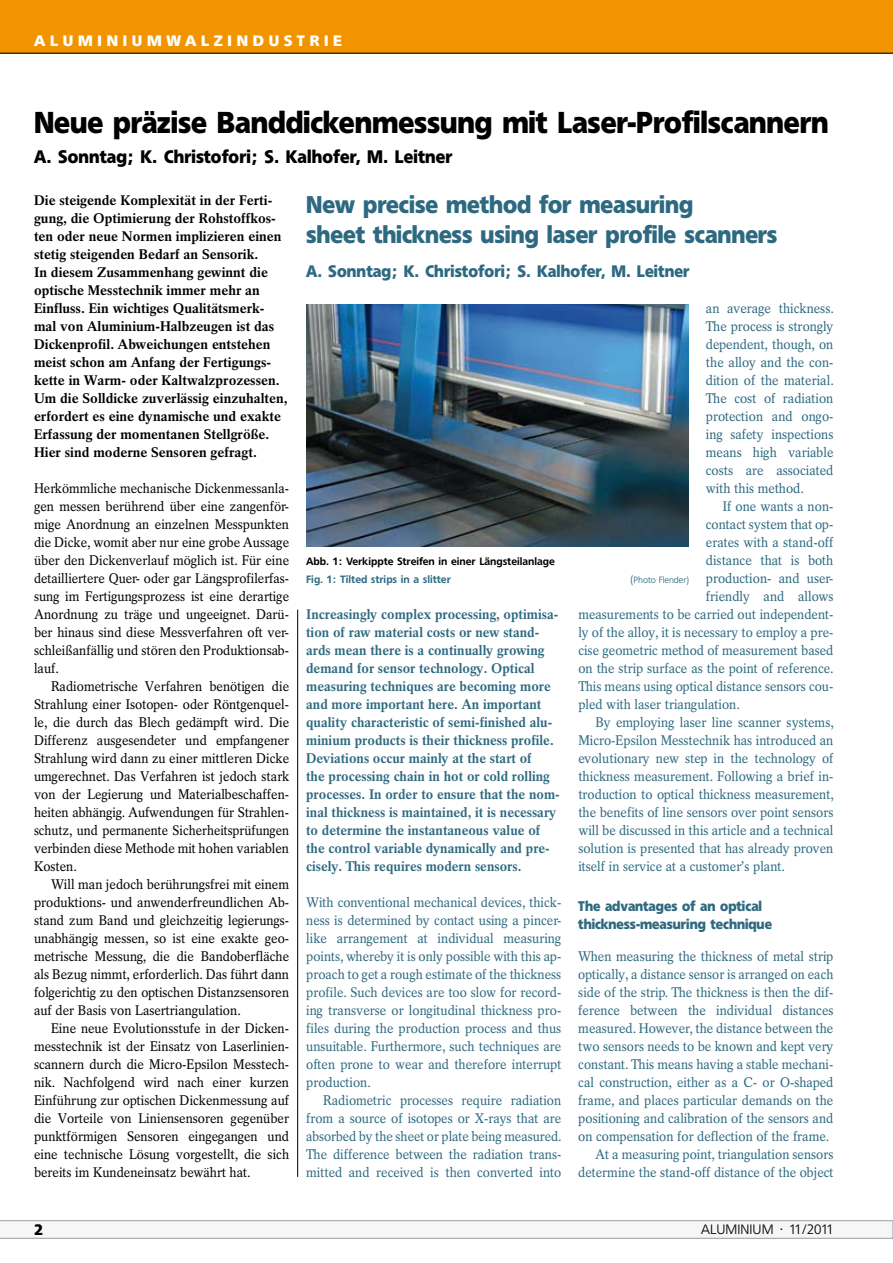
<style>
.page{position:relative;width:893px;height:1263px;background:#fff}
.page>*{position:absolute;margin:0;border:0;box-sizing:border-box;transform-origin:0 0}
.t1{font:700 30px "Freeborn SB";letter-spacing:-.005em;color:#000;scale:.9 1}
.t2{font:700 24px/30px "Freeborn SB";color:#2d6980;scale:.9 1}
.t3{font:700 18px "Freeborn SB";letter-spacing:.01em;color:#000;scale:.9 1}
.t4{font:700 16.5px "Freeborn SB";letter-spacing:.01em;color:#2d6980;scale:.9 1}
.t5{font:700 15px "Freeborn SB";letter-spacing:.315em;color:#fff}
.t6{font:700 15px "Freeborn SB";color:#000}
.t7{font:13.8px/18px "Rotation LT Std";color:#2d6980;text-align:justify;scale:.93 1}
.t8{font:13.8px/18px "Rotation LT Std";color:#000;text-align:justify;scale:.93 1}
.t9{font:700 13.8px/18px "Rotation LT Std";color:#2d6980}
.t10{font:700 13.8px/18px "Rotation LT Std";color:#000}
.t11{font:13.8px/18px "Rotation LT Std";color:#000;text-align:justify;scale:.92 1}
.t12{font:700 13.8px/18px "Freeborn SB";color:#2d6980;scale:.9 1}
.t13{font:300 13.5px "Freeborn SB";color:#000}
.t14{font:500 10.5px "Freeborn SB";color:#000}
.t15{font:500 10.5px "Freeborn SB";color:#2d6980}
.t16{font:300 9px "Freeborn SB";color:#2d6980}
.s1{font-size:10.5px}
</style>
<div class="page">
<div style="left:0;top:0;width:893px;height:53px;background:#f29400"></div>
<hr style="left:0;top:53px;width:893px;height:1px;background:#000">
<svg style="left:0;top:1220px;width:893px;height:18px"></svg>
<img style="left:306px;top:304px;width:383px;height:243px">
<hr style="left:297px;top:610px;width:1px;height:567px;background:#000">
<p class="t5" style="left:34px;top:32px;width:310px">ALUMINIUMWALZINDUSTRIE</p>
<h1 class="t1" style="left:34px;top:105px;width:884px">Neue präzise Banddickenmessung mit Laser-Profilscannern</h1>
<h3 class="t3" style="left:34px;top:146px;width:466px">A. Sonntag; K. Christofori; S. Kalhofer, M. Leitner</h3>
<p class="t10" style="left:34px;top:191px;width:255px">Die steigende Komplexität in der Ferti&shy;gung, die Optimierung der Rohstoffkos&shy;ten oder neue Normen implizieren einen stetig steigenden Bedarf an Sensorik.<br>In diesem Zusammenhang gewinnt die optische Messtechnik immer mehr an Einfluss. Ein wichtiges Qualitätsmerk&shy;mal von Aluminium-Halbzeugen ist das Dickenprofil. Abweichungen entstehen meist schon am Anfang der Fertigungs&shy;kette in Warm- oder Kaltwalzprozessen.<br>Um die Solldicke zuverlässig einzuhalten, erfordert es eine dynamische und exakte Erfassung der momentanen Stellgröße.<br>Hier sind moderne Sensoren gefragt.</p>
<p class="t11" style="left:34px;top:479px;width:279px">Herkömmliche mechanische Dickenmessanla&shy;gen messen berührend über eine zangenför&shy;mige Anordnung an einzelnen Messpunkten die Dicke, womit aber nur eine grobe Aussage über den Dickenverlauf möglich ist. Für eine detailliertere Quer- oder gar Längsprofilerfas&shy;sung im Fertigungsprozess ist eine derartige Anordnung zu träge und ungeeignet. Darü&shy;ber hinaus sind diese Messverfahren oft ver&shy;schleißanfällig und stören den Produktionsab&shy;lauf.</p>
<p class="t8" style="left:34px;top:677px;width:276px;text-indent:17px">Radiometrische Verfahren benötigen die Strahlung einer Isotopen- oder Röntgenquel&shy;le, die durch das Blech gedämpft wird. Die Differenz ausgesendeter und empfangener Strahlung wird dann zu einer mittleren Dicke umgerechnet. Das Verfahren ist jedoch stark von der Legierung und Materialbeschaffen&shy;heiten abhängig. Aufwendungen für Strahlen&shy;schutz, und permanente Sicherheitsprüfungen verbinden diese Methode mit hohen variablen Kosten.</p>
<p class="t8" style="left:34px;top:875px;width:276px;text-indent:17px">Will man jedoch berührungsfrei mit einem produktions- und anwenderfreundlichen Ab&shy;stand zum Band und gleichzeitig legierungs&shy;unabhängig messen, so ist eine exakte geo&shy;metrische Messung, die die Bandoberfläche als Bezug nimmt, erforderlich. Das führt dann folgerichtig zu den optischen Distanzsensoren auf der Basis von Lasertriangulation.</p>
<p class="t8" style="left:34px;top:1019px;width:276px;text-indent:17px">Eine neue Evolutionsstufe in der Dicken&shy;messtechnik ist der Einsatz von Laserlinien&shy;scannern durch die Micro-Epsilon Messtech&shy;nik. Nachfolgend wird nach einer kurzen Einführung zur optischen Dickenmessung auf die Vorteile von Liniensensoren gegenüber punktförmigen Sensoren eingegangen und eine technische Lösung vorgestellt, die sich bereits im Kundeneinsatz bewährt hat.</p>
<h2 class="t2" style="left:306px;top:189px;width:525px">New precise method for measuring<br>sheet thickness using laser profile scanners</h2>
<p class="t4" style="left:306px;top:261px;width:428px">A. Sonntag; K. Christofori; S. Kalhofer, M. Leitner</p>
<p class="t7" style="left:706px;top:299px;width:139px">an average thickness.<br>The process is strongly dependent, though, on the alloy and the con&shy;dition of the material.<br>The cost of radiation protection and ongo&shy;ing safety inspections means high variable costs are associated with this method.</p>
<p class="t7" style="left:723px;top:497px;width:120px">If one wants a non-</p>
<p class="t7" style="left:706px;top:515px;width:139px">contact system that op-</p>
<p class="t7" style="left:706px;top:533px;width:139px">erates with a stand-off</p>
<p class="t7" style="left:706px;top:551px;width:139px">distance that is both</p>
<p class="t7" style="left:706px;top:569px;width:139px">production- and user-</p>
<p class="t7" style="left:706px;top:587px;width:139px">friendly and allows</p>
<p class="t7" style="left:578px;top:605px;width:276px">measurements to be carried out independent-</p>
<p class="t7" style="left:578px;top:623px;width:276px">ly of the alloy, it is necessary to employ a pre-</p>
<p class="t7" style="left:578px;top:641px;width:276px">cise geometric method of measurement based</p>
<p class="t7" style="left:578px;top:659px;width:276px">on the strip surface as the point of reference.</p>
<p class="t7" style="left:578px;top:677px;width:276px">This means using optical distance sensors cou-</p>
<p class="t7" style="left:578px;top:695px;width:175px">pled with laser triangulation.</p>
<p class="t7" style="left:595px;top:713px;width:258px">By employing laser line scanner systems,</p>
<p class="t7" style="left:578px;top:731px;width:276px">Micro-Epsilon Messtechnik has introduced an</p>
<p class="t7" style="left:578px;top:749px;width:276px">evolutionary new step in the technology of</p>
<p class="t7" style="left:578px;top:767px;width:276px">thickness measurement. Following a brief in-</p>
<p class="t7" style="left:578px;top:785px;width:276px">troduction to optical thickness measurement,</p>
<p class="t7" style="left:578px;top:803px;width:276px">the benefits of line sensors over point sensors</p>
<p class="t7" style="left:578px;top:821px;width:276px">will be discussed in this article and a technical</p>
<p class="t7" style="left:578px;top:839px;width:276px">solution is presented that has already proven</p>
<p class="t7" style="left:578px;top:857px;width:224px">itself in service at a customer’s plant.</p>
<p class="t12" style="left:578px;top:897px;width:217px">The advantages of an optical thickness-measuring technique</p>
<p class="t7" style="left:578px;top:947px;width:276px;text-align:right">When measuring the thickness of metal strip optically, a distance sensor is arranged on each side of the strip. The thickness is then the dif&shy;ference between the individual distances measured. However, the distance between the two sensors needs to be known and kept very constant. This means having a stable mechani&shy;cal construction, either as a C- or O-shaped frame, and places particular demands on the positioning and calibration of the sensors and on compensation for deflection of the frame.<br>At a measuring point, triangulation sensors determine the stand-off distance of the object</p>
<p class="t14" style="left:306px;top:555px;width:250px">Abb. 1: Verkippte Streifen in einer Längsteilanlage</p>
<p class="t15" style="left:306px;top:573px;width:146px">Fig. 1: Tilted strips in a slitter</p>
<p class="t16" style="left:630px;top:574px;width:60px"><span class="s1">(</span>Photo Flender)</p>
<p class="t9" style="left:306px;top:605px;width:255px">Increasingly complex processing, optimisa&shy;tion of raw material costs or new stand&shy;ards mean there is a continually growing demand for sensor technology. Optical measuring techniques are becoming more and more important here. An important quality characteristic of semi-finished alu&shy;minium products is their thickness profile.<br>Deviations occur mainly at the start of<br>the processing chain in hot or cold rolling processes. In order to ensure that the nom&shy;inal thickness is maintained, it is necessary to determine the instantaneous value of the control variable dynamically and pre&shy;cisely. This requires modern sensors.</p>
<p class="t7" style="left:306px;top:893px;width:276px">With conventional mechanical devices, thick&shy;ness is determined by contact using a pincer&shy;like arrangement at individual measuring points, whereby it is only possible with this ap&shy;proach to get a rough estimate of the thickness profile. Such devices are too slow for record&shy;ing transverse or longitudinal thickness pro&shy;files during the production process and thus unsuitable. Furthermore, such techniques are often prone to wear and therefore interrupt production.</p>
<p class="t7" style="left:306px;top:1091px;width:276px;text-indent:17px">Radiometric processes require radiation from a source of isotopes or X-rays that are absorbed by the sheet or plate being measured.<br>The difference between the radiation trans&shy;mitted and received is then converted into</p>
<p class="t6" style="left:34px;top:1221px;width:10px">2</p>
<p class="t13" style="left:701px;top:1222px;width:134px">ALUMINIUM · 11/2011</p>
</div>
